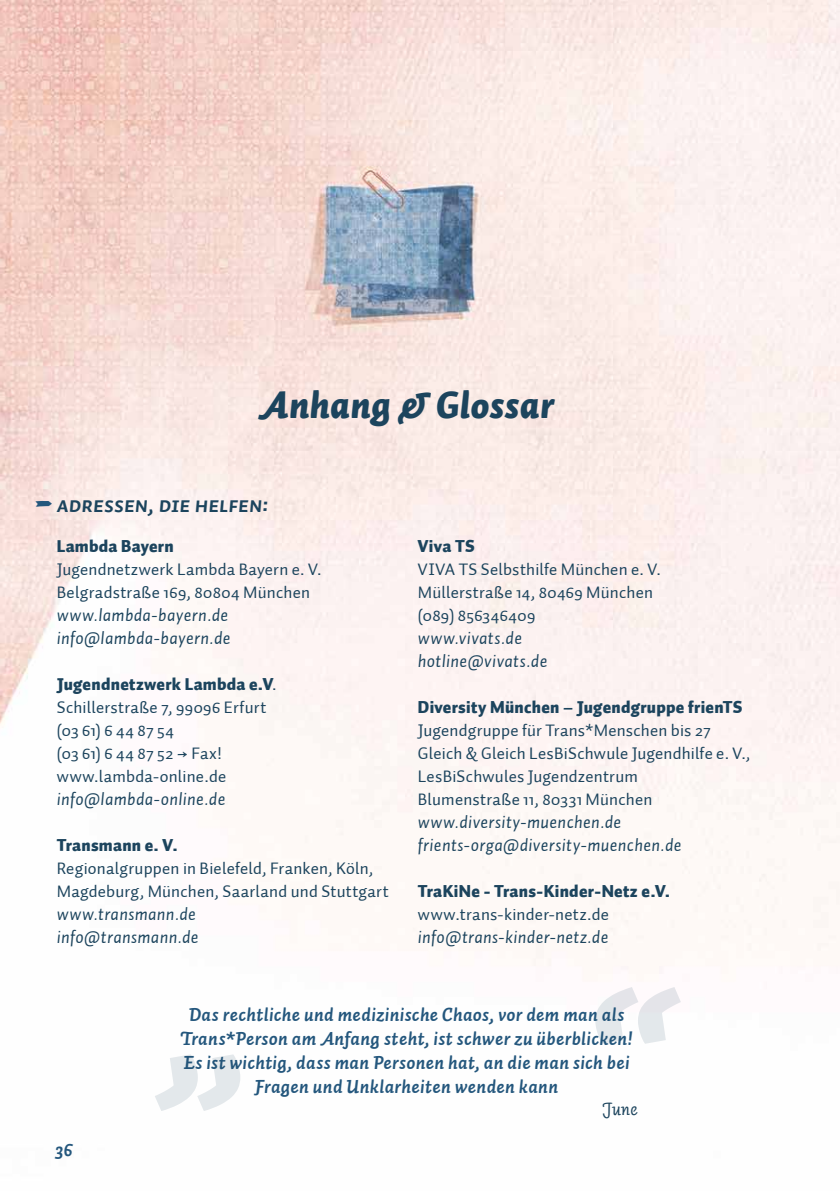
<style>
.page{position:relative;width:840px;height:1191px;background:#fff}
.page>*{position:absolute;margin:0;border:0;box-sizing:border-box;transform-origin:0 0}
.t1{font:italic 900 38px "Auto 2";letter-spacing:.005em;color:#1c445d}
.t2{font:22px "Auto 1 Bold Italic Sm Cp";letter-spacing:-.01em;color:#1c445d}
.t3{font:italic 700 19px/24px "Auto 2";letter-spacing:.015em;color:#24577d;text-align:center}
.t4{font:italic 18px/23px "Auto 1";letter-spacing:.02em;color:#1c445d}
.t5{font:italic 18px "Auto 3";color:#1c445d}
.t6{font:17px/23px "Auto 1";letter-spacing:.015em;color:#1c445d}
.t7{font:900 17px "Auto 1";letter-spacing:.015em;color:#1c445d}
.s1{font-weight:900}
.s2{font-family:"Vollkorn"}
</style>
<div class="page">
<img style="left:0;top:0;width:839px;height:1044px">
<svg style="left:155px;top:1054px;width:85px;height:57px"></svg>
<svg style="left:595px;top:987px;width:85px;height:56px"></svg>
<svg style="left:36px;top:501px;width:16px;height:6px"></svg>
<h1 class="t1" style="left:258px;top:379px;width:297px">Anhang &amp; Glossar</h1>
<p class="t2" style="left:57px;top:492px;width:213px">Adressen, die helfen:</p>
<p class="t7" style="left:57px;top:535px;width:118px">Lambda Bayern</p>
<p class="t6" style="left:57px;top:558px;width:266px">Jugendnetzwerk Lambda Bayern e. V.<br>Belgradstraße 169, 80804 München</p>
<p class="t4" style="left:57px;top:603px;width:175px">www.lambda-bayern.de info@lambda-bayern.de</p>
<p class="t6" style="left:57px;top:673px;width:221px"><span class="s1">Jugendnetzwerk Lambda e.V</span>.<br>Schillerstraße 7, 99096 Erfurt (03 61) 6 44 87 54<br>(03 61) 6 44 87 52 <span class="s2">➙</span> Fax! www.lambda-online.de</p>
<p class="t4" style="left:57px;top:787px;width:170px">info@lambda-online.de</p>
<p class="t7" style="left:57px;top:834px;width:122px">Transmann e. V.</p>
<p class="t6" style="left:57px;top:857px;width:333px">Regionalgruppen in Bielefeld, Franken, Köln,<br>Magdeburg, München, Saarland und Stuttgart</p>
<p class="t4" style="left:57px;top:902px;width:143px">www.transmann.de info@transmann.de</p>
<p class="t7" style="left:417px;top:535px;width:58px">Viva TS</p>
<p class="t6" style="left:417px;top:558px;width:244px">VIVA TS Selbsthilfe München e. V.<br>Müllerstraße 14, 80469 München (089) 856346409</p>
<p class="t4" style="left:417px;top:626px;width:131px">www.vivats.de hotline@vivats.de</p>
<p class="t7" style="left:417px;top:696px;width:326px">Diversity München – Jugendgruppe frienTS</p>
<p class="t6" style="left:417px;top:719px;width:334px">Jugendgruppe für Trans*Menschen bis 27<br>Gleich &amp; Gleich LesBiSchwule Jugendhilfe e. V., LesBiSchwules Jugendzentrum<br>Blumenstraße 11, 80331 München</p>
<p class="t4" style="left:417px;top:810px;width:265px">www.diversity-muenchen.de frients-orga@diversity-muenchen.de</p>
<p class="t7" style="left:417px;top:880px;width:254px">TraKiNe - Trans-Kinder-Netz e.V.</p>
<p class="t6" style="left:417px;top:903px;width:192px">www.trans-kinder-netz.de</p>
<p class="t4" style="left:417px;top:925px;width:192px">info@trans-kinder-netz.de</p>
<p class="t3" style="left:55px;top:1138px;width:19px">36</p>
<p class="t3" style="left:180px;top:1002px;width:453px">Das rechtliche und medizinische Chaos, vor dem man als Trans*Person am Anfang steht, ist schwer zu überblicken!<br>Es ist wichtig, dass man Personen hat, an die man sich bei Fragen und Unklarheiten wenden kann</p>
<p class="t5" style="left:602px;top:1098px;width:37px">June</p>
</div>
